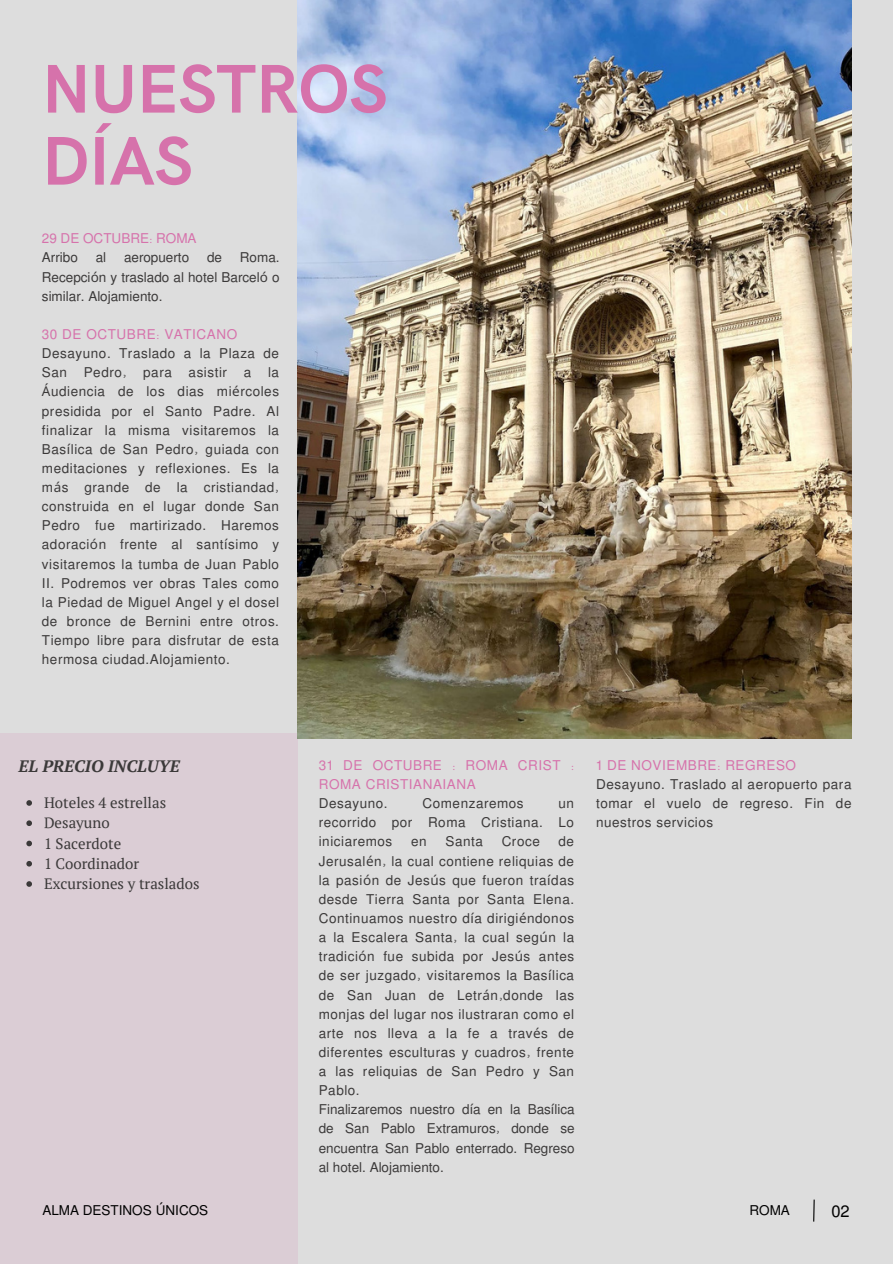
<style>
.page{position:relative;width:893px;height:1264px;background:#fff}
.page>*{position:absolute;margin:0;border:0;box-sizing:border-box;transform-origin:0 0}
.t1{font:700 69px "HK Grotesk";letter-spacing:-.005em;color:#d672ab}
.t2{font:italic 700 16.5px "PT Serif";color:#3b3939}
.t3{font:16.5px "Mukti";color:#000}
.t4{font:15px "PT Serif";color:#3b3939}
.t5{font:13.5px/19.2px "Mukti";letter-spacing:.04em;color:#3b3939;text-align:justify}
.t6{font:13.5px/19.2px "Mukti";letter-spacing:.04em;color:#d672ab}
.t7{font:13.5px "Mukti";color:#000}
.t8{font:13.5px "Mukti";color:#d672ab}
.t9{font:13.5px "Mukti";color:#3b3939}
.s1{font-family:"Noto Sans"}
</style>
<div class="page">
<div style="left:0;top:0;width:892px;height:1263px;background:#ddd"></div>
<div style="left:0;top:733px;width:298px;height:530px;background:#dbcdd5"></div>
<svg style="left:813px;top:1199px;width:2px;height:23px"></svg>
<img style="left:298px;top:0;width:553px;height:739px">
<svg style="left:26px;top:800px;width:6px;height:5px"></svg>
<svg style="left:26px;top:820px;width:6px;height:6px"></svg>
<svg style="left:26px;top:840px;width:6px;height:6px"></svg>
<svg style="left:26px;top:861px;width:6px;height:5px"></svg>
<svg style="left:26px;top:881px;width:6px;height:5px"></svg>
<p class="t1" style="left:42px;top:50px;width:347px">NUESTROS</p>
<p class="t1" style="left:42px;top:122px;width:152px">DÍAS</p>
<p class="t8" style="left:42px;top:229px;width:156px">29 DE OCTUBRE: ROMA</p>
<p class="t5" style="left:42px;top:247px;width:37px">Arribo</p>
<p class="t5" style="left:96px;top:247px;width:12px">al</p>
<p class="t9" style="left:124px;top:248px;width:67px">aeropuerto</p>
<p class="t5" style="left:207px;top:247px;width:16px">de</p>
<p class="t5" style="left:42px;top:247px;width:239px;text-indent:198px">Roma.<br>Recepci<span class="s1">ó</span>n y traslado al hotel Barcel<span class="s1">ó</span> o similar. Alojamiento.</p>
<p class="t6" style="left:42px;top:324px;width:197px">30 DE OCTUBRE: VATICANO</p>
<p class="t5" style="left:42px;top:343px;width:239px">Desayuno. Traslado a la Plaza de San Pedro, para asistir a la <span class="s1">Á</span>udiencia de los dias mi<span class="s1">é</span>rcoles presidida por el Santo Padre. Al finalizar la misma visitaremos la Bas<span class="s1">í</span>lica de San Pedro, guiada con meditaciones y reflexiones. Es la m<span class="s1">á</span>s grande de la cristiandad, construida en el lugar donde San Pedro fue martirizado. Haremos adoraci<span class="s1">ó</span>n frente al sant<span class="s1">í</span>simo y visitaremos la tumba de Juan Pablo II. Podremos ver obras Tales como la Piedad de Miguel Angel y el dosel de bronce de Bernini entre otros.<br>Tiempo libre para disfrutar de esta hermosa ciudad.Alojamiento.</p>
<p class="t2" style="left:18px;top:755px;width:163px">EL PRECIO INCLUYE</p>
<p class="t4" style="left:44px;top:792px;width:124px">Hoteles 4 estrellas</p>
<p class="t4" style="left:44px;top:812px;width:67px">Desayuno</p>
<p class="t4" style="left:44px;top:833px;width:79px">1 Sacerdote</p>
<p class="t4" style="left:44px;top:853px;width:97px">1 Coordinador</p>
<p class="t4" style="left:44px;top:873px;width:157px">Excursiones y traslados</p>
<p class="t6" style="left:319px;top:755px;width:257px">31 DE OCTUBRE : ROMA CRIST :<br>ROMA CRISTIANAIANA</p>
<p class="t5" style="left:319px;top:793px;width:70px">Desayuno.</p>
<p class="t5" style="left:422px;top:793px;width:103px">Comenzaremos</p>
<p class="t5" style="left:319px;top:793px;width:257px;text-indent:240px">un recorrido por Roma Cristiana. Lo iniciaremos</p>
<p class="t5" style="left:411px;top:831px;width:17px">en</p>
<p class="t5" style="left:445px;top:831px;width:39px">Santa</p>
<p class="t5" style="left:501px;top:831px;width:40px">Croce</p>
<p class="t5" style="left:319px;top:831px;width:257px;text-indent:240px">de Jerusal<span class="s1">é</span>n, la cual contiene reliquias de la pasi<span class="s1">ó</span>n de Jes<span class="s1">ú</span>s que fueron tra<span class="s1">í</span>das desde Tierra Santa por Santa Elena.<br>Continuamos nuestro d<span class="s1">í</span>a dirigi<span class="s1">é</span>ndonos a la Escalera Santa, la cual seg<span class="s1">ú</span>n la tradici<span class="s1">ó</span>n fue subida por Jes<span class="s1">ú</span>s antes de ser juzgado, visitaremos la Bas<span class="s1">í</span>lica de San Juan de Letr<span class="s1">á</span>n,donde las monjas del lugar nos ilustraran como el arte nos lleva a la fe a trav<span class="s1">é</span>s de diferentes esculturas y cuadros, frente a las reliquias de San Pedro y San Pablo.</p>
<p class="t5" style="left:319px;top:1099px;width:257px">Finalizaremos nuestro d<span class="s1">í</span>a en la Bas<span class="s1">í</span>lica de San Pablo Extramuros, donde se encuentra San Pablo enterrado. Regreso al hotel. Alojamiento.</p>
<p class="t6" style="left:596px;top:755px;width:201px">1 DE NOVIEMBRE: REGRESO</p>
<p class="t5" style="left:596px;top:774px;width:257px">Desayuno. Traslado al aeropuerto para tomar el vuelo de regreso. Fin de nuestros servicios</p>
<p class="t7" style="left:42px;top:1200px;width:167px">ALMA DESTINOS <span class="s1">Ú</span>NICOS</p>
<p class="t7" style="left:749px;top:1200px;width:42px">ROMA</p>
<p class="t3" style="left:831px;top:1199px;width:20px">02</p>
</div>
